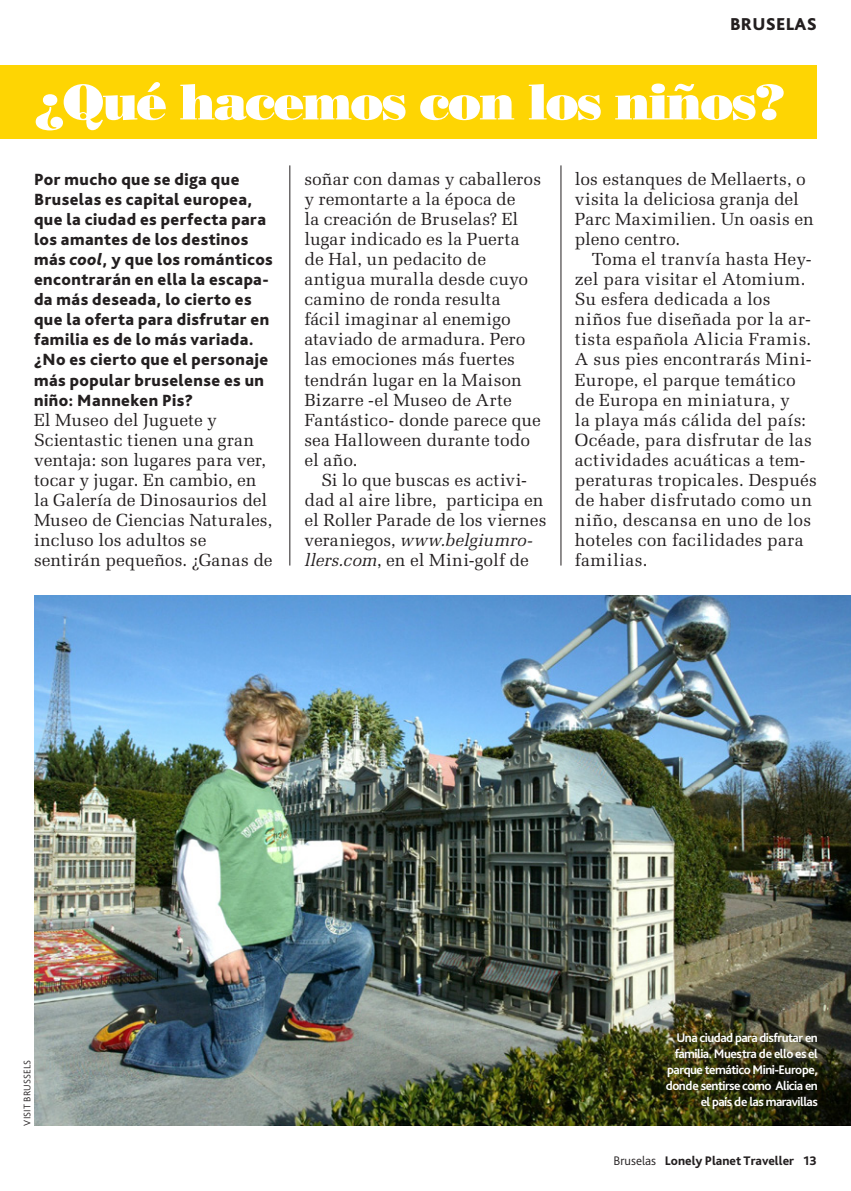
<style>
.page{position:relative;width:851px;height:1191px;background:#fff}
.page>*{position:absolute;margin:0;border:0;box-sizing:border-box;transform-origin:0 0}
.t1{font:50px "Bodoni Std Poster";letter-spacing:-.04em;color:#fff}
.t2{font:800 18px "Bliss Pro";letter-spacing:.015em;color:#231f20}
.t3{font:17.6px/20px "Melior LT Std";letter-spacing:.01em;color:#231f20}
.Body_Vectora_NoInde{font:800 17px/20px "Bliss Pro";letter-spacing:.025em;color:#231f20}
.t4{font:700 13px/16px "Bliss Pro";letter-spacing:-.04em;color:#fff;text-align:right}
.folio{font:800 13px "Bliss Pro";color:#231f20}
.Credit{font:300 10px "Bliss Pro";letter-spacing:.015em;color:#231f20}
.s1{font-style:italic}
.s2{font-weight:300}
</style>
<div class="page">
<hr style="left:289px;top:165px;width:1px;height:400px;background:#231f20">
<hr style="left:560px;top:165px;width:1px;height:400px;background:#231f20">
<img style="left:34px;top:595px;width:816px;height:530px">
<div style="left:0;top:65px;width:816px;height:74px;background:#fed503"></div>
<p class="t2" style="left:730px;top:13px;width:88px">BRUSELAS</p>
<p class="t1" style="left:34px;top:71px;width:752px">¿Qué hacemos con los niños?</p>
<p class="Body_Vectora_NoInde" style="left:34px;top:169px;width:240px">Por mucho que se diga que<br>Bruselas es capital europea, que la ciudad es perfecta para los amantes de los destinos más <span class="s1">cool</span>, y que los románticos encontrarán en ella la escapa&shy;da más deseada, lo cierto es que la oferta para disfrutar en familia es de lo más variada. ¿No es cierto que el personaje más popular bruselense es un niño: Manneken Pis?</p>
<p class="t3" style="left:34px;top:409px;width:240px">El Museo del Juguete y<br>Scientastic tienen una gran ventaja: son lugares para ver, tocar y jugar. En cambio, en la Galería de Dinosaurios del<br>Museo de Ciencias Naturales, incluso los adultos se sentirán pequeños. ¿Ganas de</p>
<p class="t3" style="left:304px;top:169px;width:238px">soñar con damas y caballeros y remontarte a la época de<br>la creación de Bruselas? El lugar indicado es la Puerta de Hal, un pedacito de antigua muralla desde cuyo camino de ronda resulta<br>fácil imaginar al enemigo ataviado de armadura. Pero las emociones más fuertes tendrán lugar en la Maison<br>Bizarre -el Museo de Arte<br>Fantástico- donde parece que sea Halloween durante todo el año.</p>
<p class="t3" style="left:304px;top:469px;width:243px;text-indent:17px">Si lo que buscas es activi&shy;dad al aire libre, participa en el Roller Parade de los viernes veraniegos, <span class="s1">www.belgiumro&shy;llers.com</span>, en el Mini-golf de</p>
<p class="t3" style="left:574px;top:169px;width:240px">los estanques de Mellaerts, o visita la deliciosa granja del<br>Parc Maximilien. Un oasis en pleno centro.</p>
<p class="t3" style="left:574px;top:249px;width:243px;text-indent:17px">Toma el tranvía hasta Hey&shy;zel para visitar el Atomium.<br>Su esfera dedicada a los niños fue diseñada por la ar&shy;tista española Alicia Framis.<br>A sus pies encontrarás Mini-<br>Europe, el parque temático de Europa en miniatura, y<br>la playa más cálida del país:<br>Océade, para disfrutar de las actividades acuáticas a tem&shy;peraturas tropicales. Después de haber disfrutado como un niño, descansa en uno de los hoteles con facilidades para familias.</p>
<p class="Credit" style="left:21px;top:1125px;width:67px;rotate:-90deg">VISIT BRUSSELS</p>
<p class="t4" style="left:665px;top:1029px;width:153px">Una ciudad para disfrutar en familia. Muestra de ello es el parque temático Mini-Europe, donde sentirse como Alicia en el país de las maravillas</p>
<p class="folio" style="left:613px;top:1152px;width:205px"><span class="s2">Bruselas</span> Lonely Planet Traveller 13</p>
</div>
